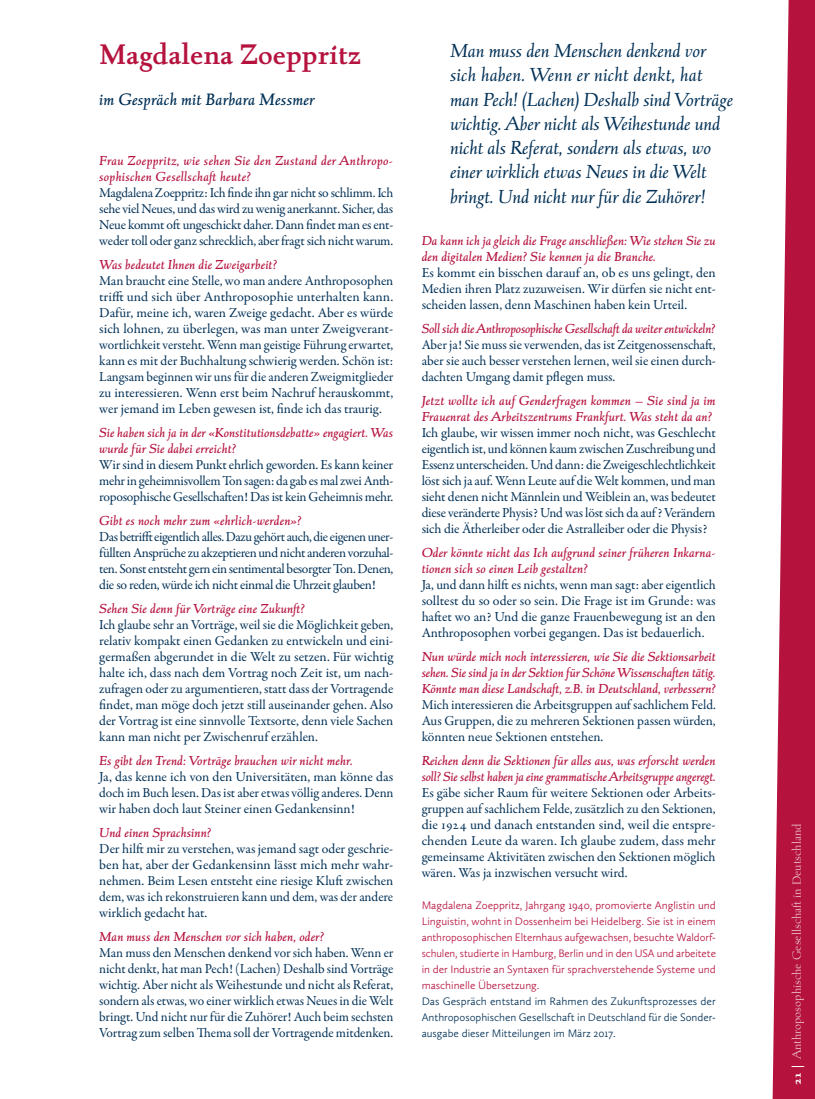
<style>
.page{position:relative;width:815px;height:1099px;background:#fff}
.page>*{position:absolute;margin:0;border:0;box-sizing:border-box;transform-origin:0 0}
.t1{font:600 30px "Albertan Pro";color:#b5123e}
.t2{font:italic 20px/24.2px "Albertan Pro";letter-spacing:-.015em;color:#003056}
.t3{font:italic 500 17.5px "Albertan Pro";color:#003056}
.t4{font:13.75px/16px "Garamond Premr Pro";letter-spacing:-.01em;color:#003056;text-align:justify}
.t5{font:italic 500 13.75px/16px "Albertan Pro";color:#b5123e}
.t6{font:italic 500 13.75px "Albertan Pro";letter-spacing:-.02em;color:#b5123e}
.t7{font:300 12.5px "Albertan Pro";color:#f0d0d8}
.t8{font:300 11.25px/16px "Calluna Sans";color:#b5123e;text-align:justify}
.t9{font:300 11.25px/16px "Calluna Sans";color:#003056;text-align:justify}
.s1{font-weight:700;color:#fff}
</style>
<div class="page">
<svg style="left:772px;top:0;width:43px;height:1098px;fill:#b5123e"></svg>
<h1 class="t1" style="left:99px;top:36px;width:264px">Magdalena Zoeppritz</h1>
<p class="t3" style="left:99px;top:88px;width:217px">im Gespräch mit Barbara Messmer</p>
<p class="t5" style="left:99px;top:152px;width:296px">Frau Zoeppritz, wie sehen Sie den Zustand der Anthropo&shy;sophischen Gesellschaft heute?</p>
<p class="t4" style="left:99px;top:184px;width:296px">Magdalena Zoeppritz: Ich finde ihn gar nicht so schlimm. Ich sehe viel Neues, und das wird zu wenig anerkannt. Sicher, das Neue kommt oft ungeschickt daher. Dann findet man es ent&shy;weder toll oder ganz schrecklich, aber fragt sich nicht warum.</p>
<p class="t5" style="left:99px;top:256px;width:179px">Was bedeutet Ihnen die Zweigarbeit?</p>
<p class="t4" style="left:99px;top:272px;width:296px">Man braucht eine Stelle, wo man andere Anthroposophen trifft und sich über Anthroposophie unterhalten kann.<br>Dafür, meine ich, waren Zweige gedacht. Aber es würde sich lohnen, zu überlegen, was man unter Zweigverant&shy;wortlichkeit versteht. Wenn man geistige Führung erwartet, kann es mit der Buchhaltung schwierig werden. Schön ist:<br>Langsam beginnen wir uns für die anderen Zweigmitglieder zu interessieren. Wenn erst beim Nachruf herauskommt, wer jemand im Leben gewesen ist, finde ich das traurig.</p>
<p class="t5" style="left:99px;top:424px;width:295px">Sie haben sich ja in der «Konstitutionsdebatte» engagiert. Was wurde für Sie dabei erreicht?</p>
<p class="t4" style="left:99px;top:456px;width:296px">Wir sind in diesem Punkt ehrlich geworden. Es kann keiner mehr in geheimnisvollem Ton sagen: da gab es mal zwei Anth&shy;roposophische Gesellschaften! Das ist kein Geheimnis mehr.</p>
<p class="t5" style="left:99px;top:512px;width:204px">Gibt es noch mehr zum «ehrlich-werden»?</p>
<p class="t4" style="left:99px;top:528px;width:296px">Das betrifft eigentlich alles. Dazu gehört auch, die eigenen uner&shy;füllten Ansprüche zu akzeptieren und nicht anderen vorzuhal&shy;ten. Sonst entsteht gern ein sentimental besorgter Ton. Denen, die so reden, würde ich nicht einmal die Uhrzeit glauben!</p>
<p class="t5" style="left:99px;top:600px;width:207px">Sehen Sie denn für Vorträge eine Zukunft?</p>
<p class="t4" style="left:99px;top:616px;width:296px">Ich glaube sehr an Vorträge, weil sie die Möglichkeit geben, relativ kompakt einen Gedanken zu entwickeln und eini&shy;germaßen abgerundet in die Welt zu setzen. Für wichtig halte ich, dass nach dem Vortrag noch Zeit ist, um nach&shy;zufragen oder zu argumentieren, statt dass der Vortragende findet, man möge doch jetzt still auseinander gehen. Also der Vortrag ist eine sinnvolle Textsorte, denn viele Sachen kann man nicht per Zwischenruf erzählen.</p>
<p class="t5" style="left:99px;top:752px;width:255px">Es gibt den Trend: Vorträge brauchen wir nicht mehr.</p>
<p class="t4" style="left:99px;top:768px;width:296px">Ja, das kenne ich von den Universitäten, man könne das doch im Buch lesen. Das ist aber etwas völlig anderes. Denn wir haben doch laut Steiner einen Gedankensinn!</p>
<p class="t5" style="left:99px;top:824px;width:114px">Und einen Sprachsinn?</p>
<p class="t4" style="left:99px;top:840px;width:296px">Der hilft mir zu verstehen, was jemand sagt oder geschrie&shy;ben hat, aber der Gedankensinn lässt mich mehr wahr&shy;nehmen. Beim Lesen entsteht eine riesige Kluft zwischen dem, was ich rekonstruieren kann und dem, was der andere wirklich gedacht hat.</p>
<p class="t5" style="left:99px;top:928px;width:226px">Man muss den Menschen vor sich haben, oder?</p>
<p class="t4" style="left:99px;top:944px;width:296px">Man muss den Menschen denkend vor sich haben. Wenn er nicht denkt, hat man Pech! (Lachen) Deshalb sind Vorträge wichtig. Aber nicht als Weihestunde und nicht als Referat, sondern als etwas, wo einer wirklich etwas Neues in die Welt bringt. Und nicht nur für die Zuhörer! Auch beim sechsten Vortrag zum selben Thema soll der Vortragende mitdenken.</p>
<p class="t2" style="left:450px;top:38px;width:285px">Man muss den Menschen denkend vor sich haben. Wenn er nicht denkt, hat man Pech! (Lachen) Deshalb sind Vorträge wichtig. Aber nicht als Weihestunde und nicht als Referat, sondern als etwas, wo einer wirklich etwas Neues in die Welt bringt. Und nicht nur für die Zuhörer!</p>
<p class="t5" style="left:422px;top:232px;width:296px">Da kann ich ja gleich die Frage anschließen: Wie stehen Sie zu den digitalen Medien? Sie kennen ja die Branche.</p>
<p class="t4" style="left:422px;top:264px;width:296px">Es kommt ein bisschen darauf an, ob es uns gelingt, den Medien ihren Platz zuzuweisen. Wir dürfen sie nicht ent&shy;scheiden lassen, denn Maschinen haben kein Urteil.</p>
<p class="t6" style="left:422px;top:319px;width:295px">Soll sich die Anthroposophische Gesellschaft da weiter entwickeln?</p>
<p class="t4" style="left:422px;top:336px;width:296px">Aber ja! Sie muss sie verwenden, das ist Zeitgenossenschaft, aber sie auch besser verstehen lernen, weil sie einen durch&shy;dachten Umgang damit pflegen muss.</p>
<p class="t5" style="left:422px;top:392px;width:296px">Jetzt wollte ich auf Genderfragen kommen – Sie sind ja im<br>Frauenrat des Arbeitszentrums Frankfurt. Was steht da an?</p>
<p class="t4" style="left:422px;top:424px;width:296px">Ich glaube, wir wissen immer noch nicht, was Geschlecht eigentlich ist, und können kaum zwischen Zuschreibung und Essenz unterscheiden. Und dann: die Zweigeschlechtlichkeit löst sich ja auf. Wenn Leute auf die Welt kommen, und man sieht denen nicht Männlein und Weiblein an, was bedeutet diese veränderte Physis? Und was löst sich da auf ? Verändern sich die Ätherleiber oder die Astralleiber oder die Physis?</p>
<p class="t5" style="left:422px;top:544px;width:296px">Oder könnte nicht das Ich aufgrund seiner früheren Inkarna&shy;tionen sich so einen Leib gestalten?</p>
<p class="t4" style="left:422px;top:576px;width:296px">Ja, und dann hilft es nichts, wenn man sagt: aber eigentlich solltest du so oder so sein. Die Frage ist im Grunde: was haftet wo an? Und die ganze Frauenbewegung ist an den Anthroposophen vorbei gegangen. Das ist bedauerlich.</p>
<p class="t5" style="left:422px;top:648px;width:296px;text-align:justify">Nun würde mich noch interessieren, wie Sie die Sektionsarbeit sehen. Sie sind ja in der Sektion für Schöne Wissenschaften tätig.<br>Könnte man diese Landschaft, z.B. in Deutschland, verbessern?</p>
<p class="t4" style="left:422px;top:696px;width:296px">Mich interessieren die Arbeitsgruppen auf sachlichem Feld.<br>Aus Gruppen, die zu mehreren Sektionen passen würden, könnten neue Sektionen entstehen.</p>
<p class="t5" style="left:422px;top:752px;width:296px">Reichen denn die Sektionen für alles aus, was erforscht werden soll? Sie selbst haben ja eine grammatische Arbeitsgruppe angeregt.</p>
<p class="t4" style="left:422px;top:784px;width:296px">Es gäbe sicher Raum für weitere Sektionen oder Arbeits&shy;gruppen auf sachlichem Felde, zusätzlich zu den Sektionen, die 1924 und danach entstanden sind, weil die entspre&shy;chenden Leute da waren. Ich glaube zudem, dass mehr gemeinsame Aktivitäten zwischen den Sektionen möglich wären. Was ja inzwischen versucht wird.</p>
<p class="t8" style="left:422px;top:897px;width:296px">Magdalena Zoeppritz, Jahrgang 1940, promovierte Anglistin und Linguistin, wohnt in Dossenheim bei Heidelberg. Sie ist in einem anthroposophischen Elternhaus aufgewachsen, besuchte Waldorf&shy;schulen, studierte in Hamburg, Berlin und in den USA und arbeitete in der Industrie an Syntaxen für sprachverstehende Systeme und maschinelle Übersetzung.</p>
<p class="t9" style="left:422px;top:993px;width:296px">Das Gespräch entstand im Rahmen des Zukunftsprozesses der Anthroposophischen Gesellschaft in Deutschland für die Sonder&shy;ausgabe dieser Mitteilungen im März 2017.</p>
<p class="t7" style="left:789px;top:1084px;width:263px;rotate:-90deg"><span class="s1">21 |</span> Anthroposophische Gesellschaft in Deutschland</p>
</div>
